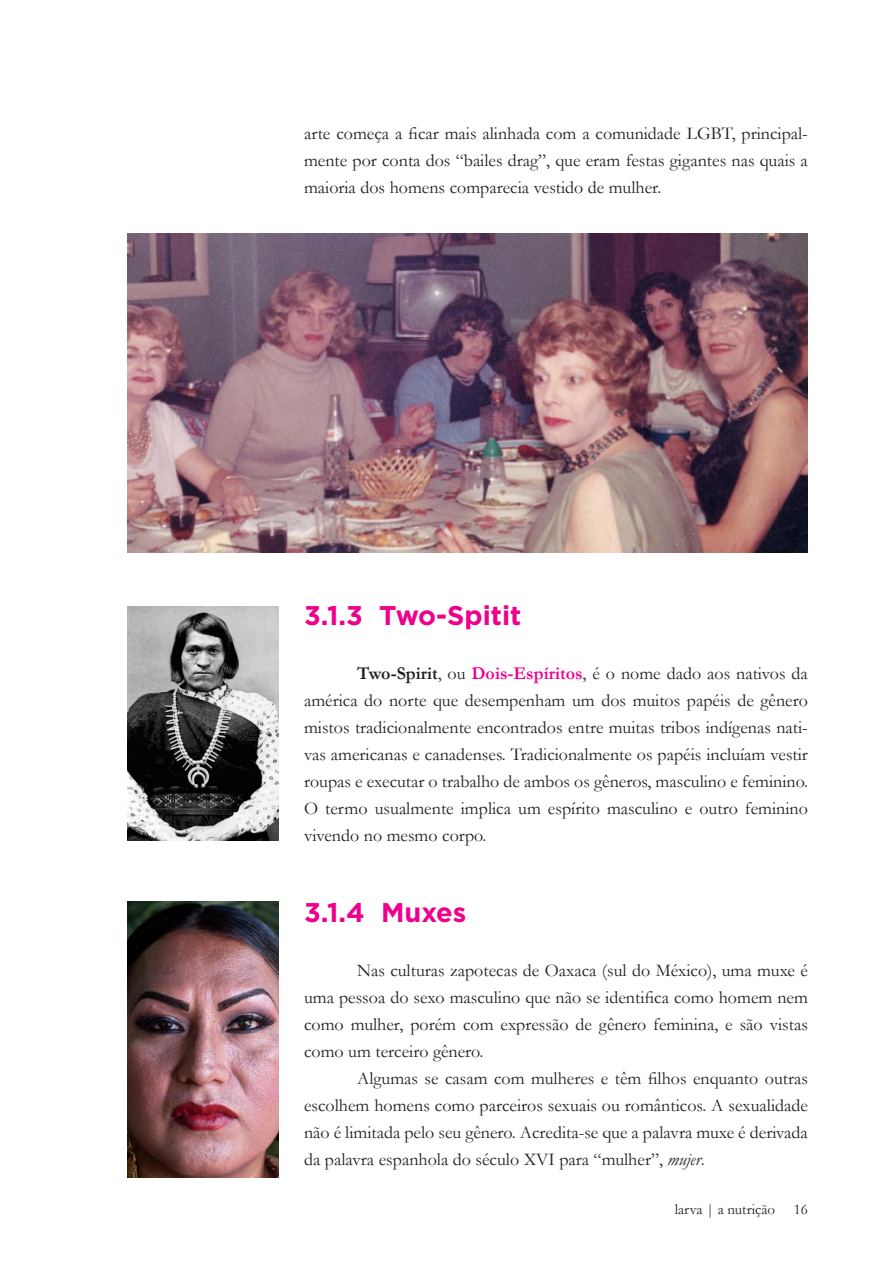
<style>
.page{position:relative;width:893px;height:1263px;background:#fff}
.page>*{position:absolute;margin:0;border:0;box-sizing:border-box;transform-origin:0 0}
.t1{font:700 27px "Gotham";color:#ee008c}
.t2{font:18px/27px "Garamond";color:#241f1f;text-align:justify}
.t3{font:15px "Garamond";color:#241f1f}
.s1{font-weight:700}
.s2{font-weight:700;color:#ee008c}
.s3{font-style:italic}
</style>
<div class="page">
<img style="left:128px;top:606px;width:151px;height:234px">
<img style="left:128px;top:901px;width:151px;height:277px">
<img style="left:128px;top:234px;width:680px;height:319px">
<p class="t2" style="left:304px;top:120px;width:505px">arte começa a ficar mais alinhada com a comunidade LGBT, principal&shy;mente por conta dos “bailes drag”, que eram festas gigantes nas quais a maioria dos homens comparecia vestido de mulher.</p>
<h1 class="t1" style="left:304px;top:600px;width:219px">3.1.3 Two-Spitit</h1>
<p class="t2" style="left:304px;top:660px;width:505px;text-indent:53px"><span class="s1">Two-Spirit</span>, ou <span class="s2">Dois-Espíritos</span>, é o nome dado aos nativos da américa do norte que desempenham um dos muitos papéis de gênero mistos tradicionalmente encontrados entre muitas tribos indígenas nati&shy;vas americanas e canadenses. Tradicionalmente os papéis incluíam vestir roupas e executar o trabalho de ambos os gêneros, masculino e feminino.<br>O termo usualmente implica um espírito masculino e outro feminino vivendo no mesmo corpo.</p>
<h1 class="t1" style="left:304px;top:897px;width:164px">3.1.4 Muxes</h1>
<p class="t2" style="left:304px;top:957px;width:505px;text-indent:53px">Nas culturas zapotecas de Oaxaca (sul do México), uma muxe é uma pessoa do sexo masculino que não se identifica como homem nem como mulher, porém com expressão de gênero feminina, e são vistas como um terceiro gênero.</p>
<p class="t2" style="left:304px;top:1065px;width:505px;text-indent:53px">Algumas se casam com mulheres e têm filhos enquanto outras escolhem homens como parceiros sexuais ou românticos. A sexualidade não é limitada pelo seu gênero. Acredita-se que a palavra muxe é derivada da palavra espanhola do século XVI para “mulher”, <span class="s3">mujer</span>.</p>
<p class="t3" style="left:675px;top:1199px;width:135px">larva | a nutrição 16</p>
</div>
